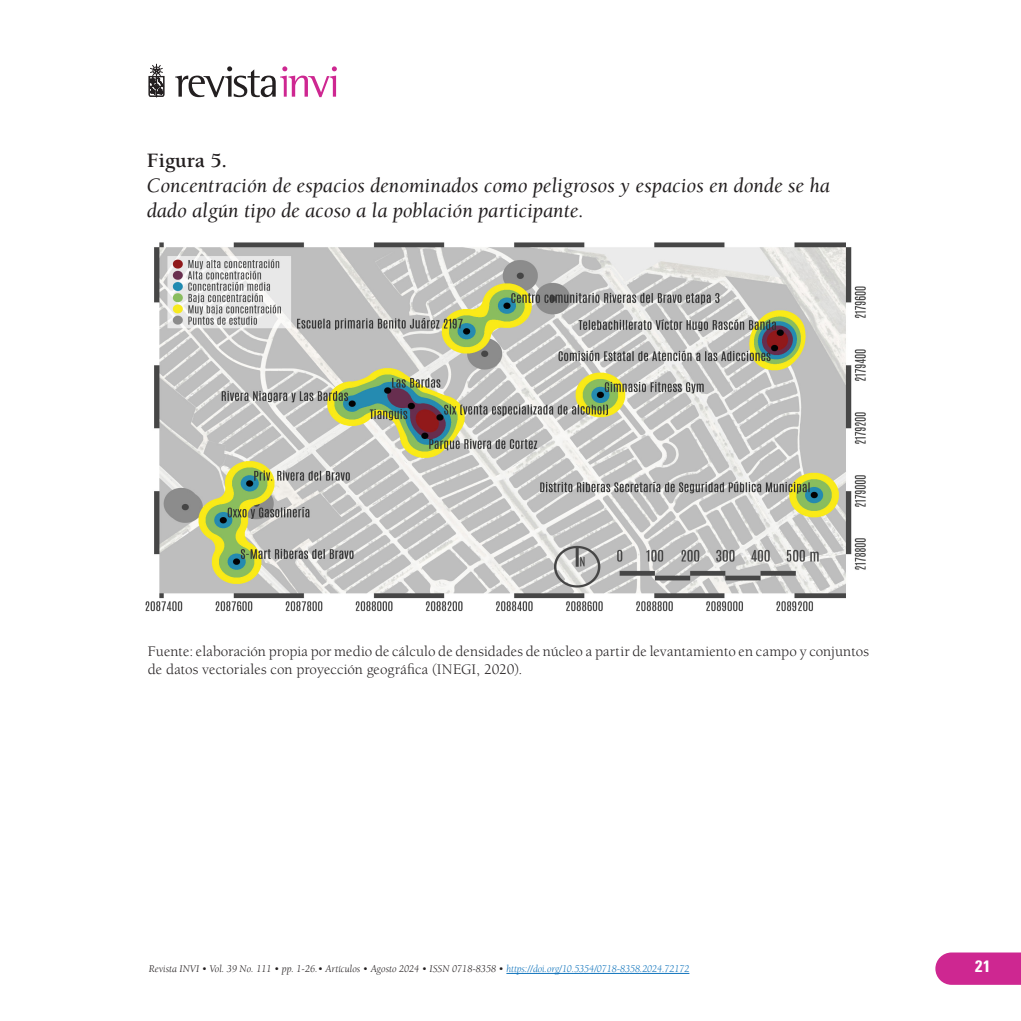
<style>
.page{position:relative;width:1021px;height:1021px;background:#fff}
.page>*{position:absolute;margin:0;border:0;box-sizing:border-box;transform-origin:0 0}
.t1{font:italic 21px/25.2px "Berkeley Std";color:#231f20}
.t2{font:700 21px "Berkeley Std";color:#231f20}
.t3{font:700 condensed 16.5px "Univers LT Std";color:#fff}
.t4{font:15px/18px "Berkeley Std";letter-spacing:.005em;color:#231f20}
.t5{font:italic 10.5px "Berkeley Std";color:#231f20}
.s1{font-style:inherit}
.s2{color:#1074bc}
</style>
<div class="page">
<svg style="left:175px;top:66px;width:162px;height:31px"></svg>
<svg style="left:149px;top:64px;width:15px;height:33px"></svg>
<svg style="left:935px;top:952px;width:85px;height:32px"></svg>
<hr style="left:506px;top:973px;width:183px;height:1px;background:#1074bc">
<img style="left:145px;top:242px;width:721px;height:370px">
<h1 class="t2" style="left:147px;top:149px;width:82px">Figura 5.</h1>
<h1 class="t1" style="left:147px;top:173px;width:684px">Concentración de espacios denominados como peligrosos y espacios en donde se ha dado algún tipo de acoso a la población participante.</h1>
<p class="t4" style="left:148px;top:642px;width:722px">Fuente: elaboración propia por medio de cálculo de densidades de núcleo a partir de levantamiento en campo y conjuntos de datos vectoriales con proyección geográfica (INEGI, 2020).</p>
<p class="t5" style="left:149px;top:963px;width:542px">Revista INVI • Vol. 39 No. 111 • pp. <span class="s1">1-26</span>.• Artículos • Agosto 2024 • ISSN 0718-8358 • <span class="s2">https://doi.org/10.5354/0718-8358.2024.72172</span></p>
<p class="t3" style="left:975px;top:956px;width:17px">21</p>
</div>
